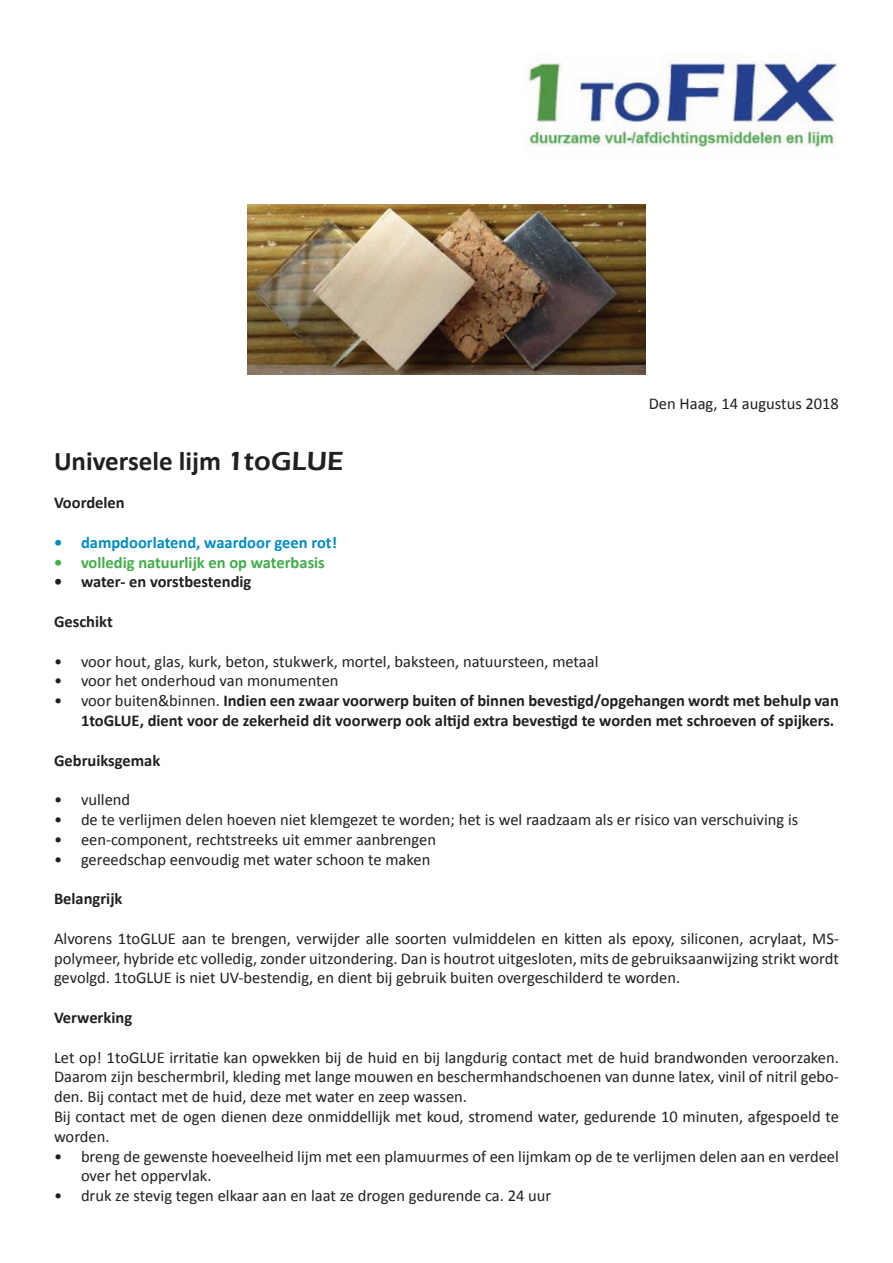
<style>
.page{position:relative;width:893px;height:1263px;background:#fff}
.page>*{position:absolute;margin:0;border:0;box-sizing:border-box;transform-origin:0 0}
.t1{font:700 27px "Calibri";color:#231f20}
.t2{font:16.5px/19.8px "Calibri";color:#231f20}
.t3{font:700 16.5px/19.8px "Calibri";color:#231f20;text-align:right}
.t4{font:700 16.5px "Calibri";color:#40ae49}
.t5{font:700 16.5px "Calibri";color:#008dc3}
.s1{font-family:"Eras ITC";font-weight:600}
.s2{font-weight:400}
</style>
<div class="page">
<img style="left:528px;top:54px;width:309px;height:93px">
<img style="left:247px;top:204px;width:399px;height:170px">
<p class="t2" style="left:649px;top:393px;width:192px">Den Haag, 14 augustus 2018</p>
<h1 class="t1" style="left:54px;top:445px;width:291px">Universele lijm <span class="s1">1toGLUE</span></h1>
<p class="t3" style="left:54px;top:492px;width:72px">Voordelen</p>
<p class="t5" style="left:54px;top:532px;width:285px">• dampdoorlatend, waardoor geen rot!</p>
<p class="t4" style="left:54px;top:552px;width:272px">• volledig natuurlijk en op waterbasis</p>
<p class="t3" style="left:54px;top:571px;width:199px">• water- en vorstbestendig</p>
<p class="t3" style="left:54px;top:611px;width:60px">Geschikt</p>
<p class="t2" style="left:54px;top:650px;width:546px">• voor hout, glas, kurk, beton, stukwerk, mortel, baksteen, natuursteen, metaal</p>
<p class="t2" style="left:54px;top:670px;width:286px">• voor het onderhoud van monumenten</p>
<p class="t3" style="left:54px;top:690px;width:786px"><span class="s2">• voor buiten&amp;binnen.</span> Indien een zwaar voorwerp buiten of binnen bevestigd/opgehangen wordt met behulp van<br>1toGLUE, dient voor de zekerheid dit voorwerp ook altijd extra bevestigd te worden met schroeven of spijkers.</p>
<p class="t3" style="left:54px;top:749px;width:108px">Gebruiksgemak</p>
<p class="t2" style="left:54px;top:789px;width:78px">• vullend</p>
<p class="t2" style="left:54px;top:809px;width:746px">• de te verlijmen delen hoeven niet klemgezet te worden; het is wel raadzaam als er risico van verschuiving is</p>
<p class="t2" style="left:54px;top:828px;width:384px">• een-component, rechtstreeks uit emmer aanbrengen</p>
<p class="t2" style="left:54px;top:848px;width:378px">• gereedschap eenvoudig met water schoon te maken</p>
<p class="t3" style="left:54px;top:888px;width:70px">Belangrijk</p>
<p class="t2" style="left:54px;top:927px;width:786px;text-align:justify">Alvorens 1toGLUE aan te brengen, verwijder alle soorten vulmiddelen en kitten als epoxy, siliconen, acrylaat, MS&shy;polymeer, hybride etc volledig, zonder uitzondering. Dan is houtrot uitgesloten, mits de gebruiksaanwijzing strikt wordt gevolgd. 1toGLUE is niet UV-bestendig, en dient bij gebruik buiten overgeschilderd te worden.</p>
<p class="t3" style="left:54px;top:1007px;width:80px">Verwerking</p>
<p class="t2" style="left:54px;top:1046px;width:786px">Let op! 1toGLUE irritatie kan opwekken bij de huid en bij langdurig contact met de huid brandwonden veroorzaken.<br>Daarom zijn beschermbril, kleding met lange mouwen en beschermhandschoenen van dunne latex, vinil of nitril gebo&shy;den. Bij contact met de huid, deze met water en zeep wassen.<br>Bij contact met de ogen dienen deze onmiddellijk met koud, stromend water, gedurende 10 minuten, afgespoeld te worden.</p>
<p class="t2" style="left:81px;top:1145px;width:759px;text-indent:-27px">• breng de gewenste hoeveelheid lijm met een plamuurmes of een lijmkam op de te verlijmen delen aan en verdeel over het oppervlak.</p>
<p class="t2" style="left:54px;top:1185px;width:499px">• druk ze stevig tegen elkaar aan en laat ze drogen gedurende ca. 24 uur</p>
</div>
